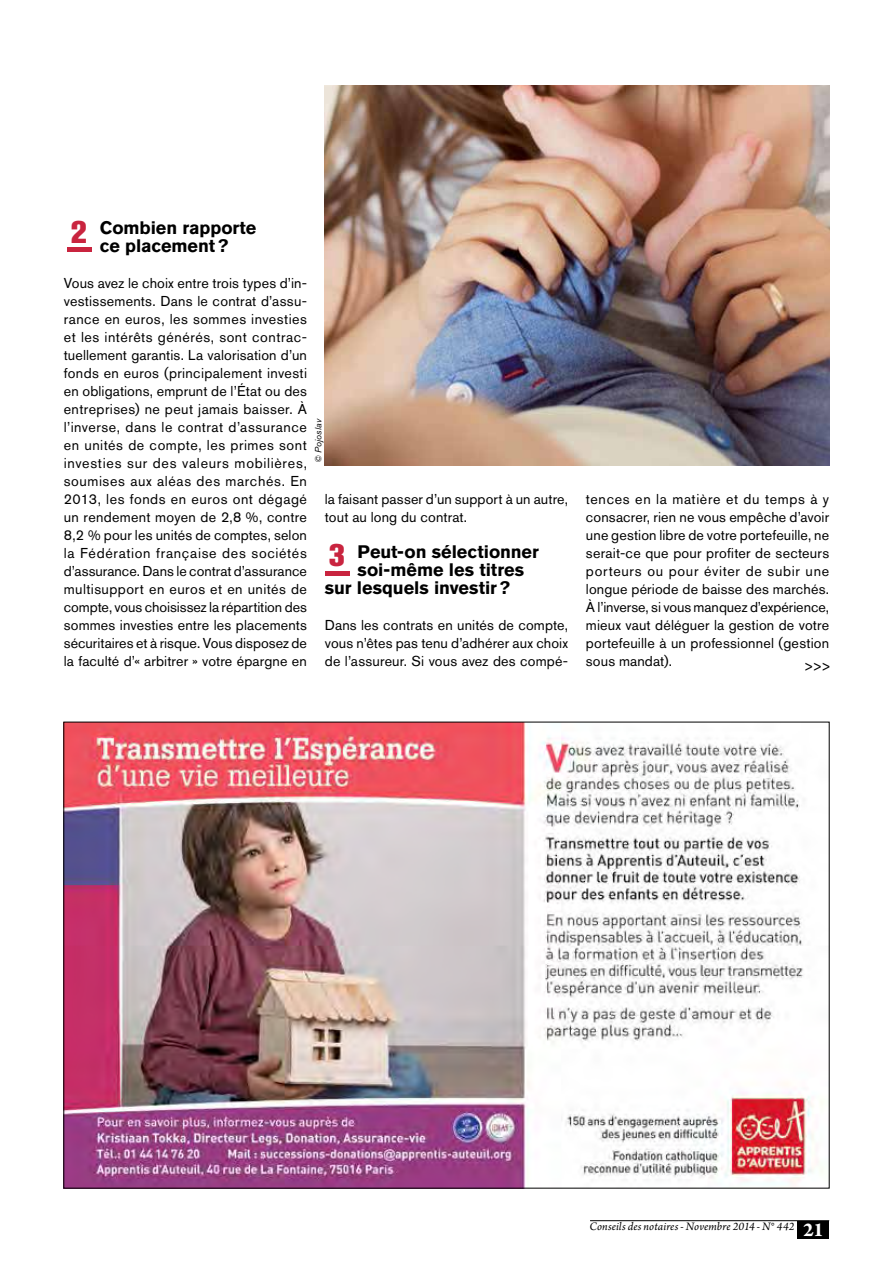
<style>
.page{position:relative;width:893px;height:1263px;background:#fff}
.page>*{position:absolute;margin:0;border:0;box-sizing:border-box;transform-origin:0 0}
.t1{font:800 31.05px "Akzidenz Grotesk BE";color:#c9243f}
.t2{font:700 21px "Arno Pro";color:#fff}
.t3{font:700 18px/18px "Akzidenz Grotesk BE";letter-spacing:-.005em;color:#000}
.t4{font:14.25px/18px "Akzidenz Grotesk BE";letter-spacing:.01em;color:#000;text-align:justify}
.t5{font:italic 12px "Arno Pro";letter-spacing:.01em;color:#000}
.t6{font:italic 9px "Akzidenz Grotesk BE";letter-spacing:.02em;color:#000}
</style>
<div class="page">
<div style="left:798px;top:1221px;width:31px;height:17px;background:#000"></div>
<hr style="left:590px;top:1220px;width:239px;height:1px;background:#000">
<img style="left:66px;top:724px;width:757px;height:462px">
<hr style="left:325px;top:571px;width:24px;height:4px;background:#c9243f">
<div style="left:67px;top:247px;width:24px;height:5px;background:#c9243f"></div>
<img style="left:325px;top:85px;width:504px;height:380px">
<h1 class="t1" style="left:71px;top:214px;width:18px">2</h1>
<p class="t3" style="left:100px;top:219px;width:158px">Combien rapporte ce placement?</p>
<p class="t4" style="left:64px;top:274px;width:245px">Vous avez le choix entre trois types d’in&shy;vestissements. Dans le contrat d’assu&shy;rance en euros, les sommes investies et les intérêts générés, sont contrac&shy;tuellement garantis. La valorisation d’un fonds en euros (principalement investi en obligations, emprunt de l’État ou des entreprises) ne peut jamais baisser. À l’inverse, dans le contrat d’assurance en unités de compte, les primes sont investies sur des valeurs mobilières, soumises aux aléas des marchés. En 2013, les fonds en euros ont dégagé un rendement moyen de 2,8 %, contre 8,2 % pour les unités de comptes, selon la Fédération française des sociétés d’assurance. Dans le contrat d’assurance multisupport en euros et en unités de compte, vous choisissez la répartition des sommes investies entre les placements sécuritaires et à risque. Vous disposez de la faculté d’« arbitrer » votre épargne en</p>
<p class="t6" style="left:313px;top:463px;width:46px;rotate:-90deg">© Pojoslav</p>
<p class="t4" style="left:325px;top:490px;width:245px">la faisant passer d’un support à un autre, tout au long du contrat.</p>
<p class="t3" style="left:358px;top:543px;width:183px">Peut-on sélectionner</p>
<p class="t3" style="left:358px;top:561px;width:168px">soi-même les titres</p>
<p class="t3" style="left:325px;top:579px;width:187px">sur lesquels investir?</p>
<p class="t4" style="left:325px;top:616px;width:245px">Dans les contrats en unités de compte, vous n’êtes pas tenu d’adhérer aux choix de l’assureur. Si vous avez des compé-</p>
<h1 class="t1" style="left:329px;top:537px;width:18px">3</h1>
<p class="t4" style="left:586px;top:490px;width:245px">tences en la matière et du temps à y consacrer, rien ne vous empêche d’avoir une gestion libre de votre portefeuille, ne serait-ce que pour profiter de secteurs porteurs ou pour éviter de subir une longue période de baisse des marchés.<br>À l’inverse, si vous manquez d’expérience, mieux vaut déléguer la gestion de votre portefeuille à un professionnel (gestion sous mandat).</p>
<p class="t4" style="left:803px;top:656px;width:29px">&gt;&gt;&gt;</p>
<p class="t5" style="left:589px;top:1220px;width:206px">Conseils des notaires - Novembre 2014 - N° 442</p>
<h2 class="t2" style="left:803px;top:1217px;width:22px">21</h2>
</div>
